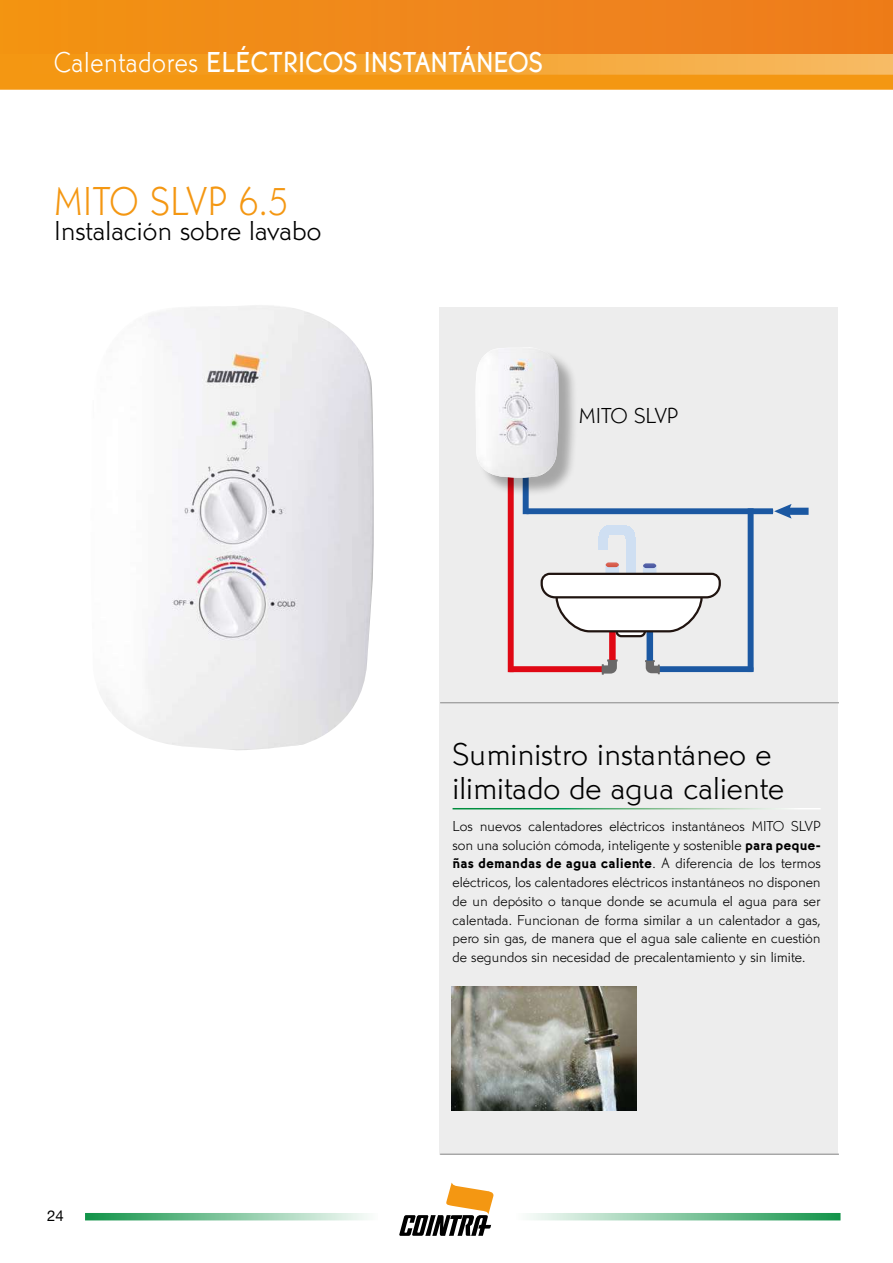
<style>
.page{position:relative;width:893px;height:1263px;background:#fff}
.page>*{position:absolute;margin:0;border:0;box-sizing:border-box;transform-origin:0 0}
.t1{font:300 42px "Martin Got URWTOT";letter-spacing:.02em;color:#f49712;scale:.9 1}
.t2{font:300 33px/34.5px "Martin Got URWTOT";color:#000}
.t3{font:500 30px "Martin Got URWTOT";letter-spacing:.02em;color:#fff;scale:.9 1}
.t4{font:300 28.5px "Martin Got URWTOT";color:#000}
.t5{font:300 22.5px "Martin Got URWTOT";color:#000}
.t6{font:300 15px/18.8px "Martin Got URWTOT";color:#000;text-align:justify}
.t7{font:15px "Helvetica Neue LT";color:#000}
.s1{font-weight:300}
.s2{font-weight:700}
</style>
<div class="page">
<div style="left:439px;top:307px;width:399px;height:847px;background:#ededed"></div>
<div style="left:0;top:0;width:893px;height:75px;background:linear-gradient(to right,#f39309,#f7b95f)"></div>
<div style="left:0;top:0;width:893px;height:54px;background:#f0871b"></div>
<div style="left:0;top:75px;width:893px;height:15px;background:#f49712"></div>
<svg style="left:399px;top:1182px;width:95px;height:54px"></svg>
<svg style="left:85px;top:1213px;width:283px;height:7px;background:#82c69f"></svg>
<svg style="left:529px;top:1213px;width:311px;height:7px;background:#83c69f"></svg>
<img style="left:99px;top:305px;width:275px;height:445px">
<hr style="left:440px;top:702px;width:399px;height:1px;background:#878787">
<svg style="left:488px;top:359px;width:321px;height:316px"></svg>
<img style="left:475px;top:347px;width:84px;height:131px">
<hr style="left:453px;top:808px;width:368px;height:1px;background:#fff">
<img style="left:452px;top:987px;width:185px;height:123px">
<hr style="left:440px;top:1154px;width:399px;height:1px;background:#878787">
<h3 class="t3" style="left:54px;top:45px;width:545px"><span class="s1">Calentadores</span> ELÉCTRICOS INSTANTÁNEOS</h3>
<h1 class="t1" style="left:54px;top:176px;width:261px">MITO SLVP 6.5</h1>
<h3 class="t4" style="left:54px;top:214px;width:269px">Instalación sobre lavabo</h3>
<p class="t7" style="left:47px;top:1206px;width:18px">24</p>
<h3 class="t5" style="left:579px;top:402px;width:101px">MITO SLVP</h3>
<h2 class="t2" style="left:453px;top:736px;width:333px">Suministro instantáneo e ilimitado de agua caliente</h2>
<p class="t6" style="left:453px;top:816px;width:370px">Los nuevos calentadores eléctricos instantáneos MITO SLVP son una solución cómoda, inteligente y sostenible <span class="s2">para peque&shy;ñas demandas de agua caliente</span>. A diferencia de los termos eléctricos, los calentadores eléctricos instantáneos no disponen de un depósito o tanque donde se acumula el agua para ser calentada. Funcionan de forma similar a un calentador a gas, pero sin gas, de manera que el agua sale caliente en cuestión de segundos sin necesidad de precalentamiento y sin límite.</p>
</div>
